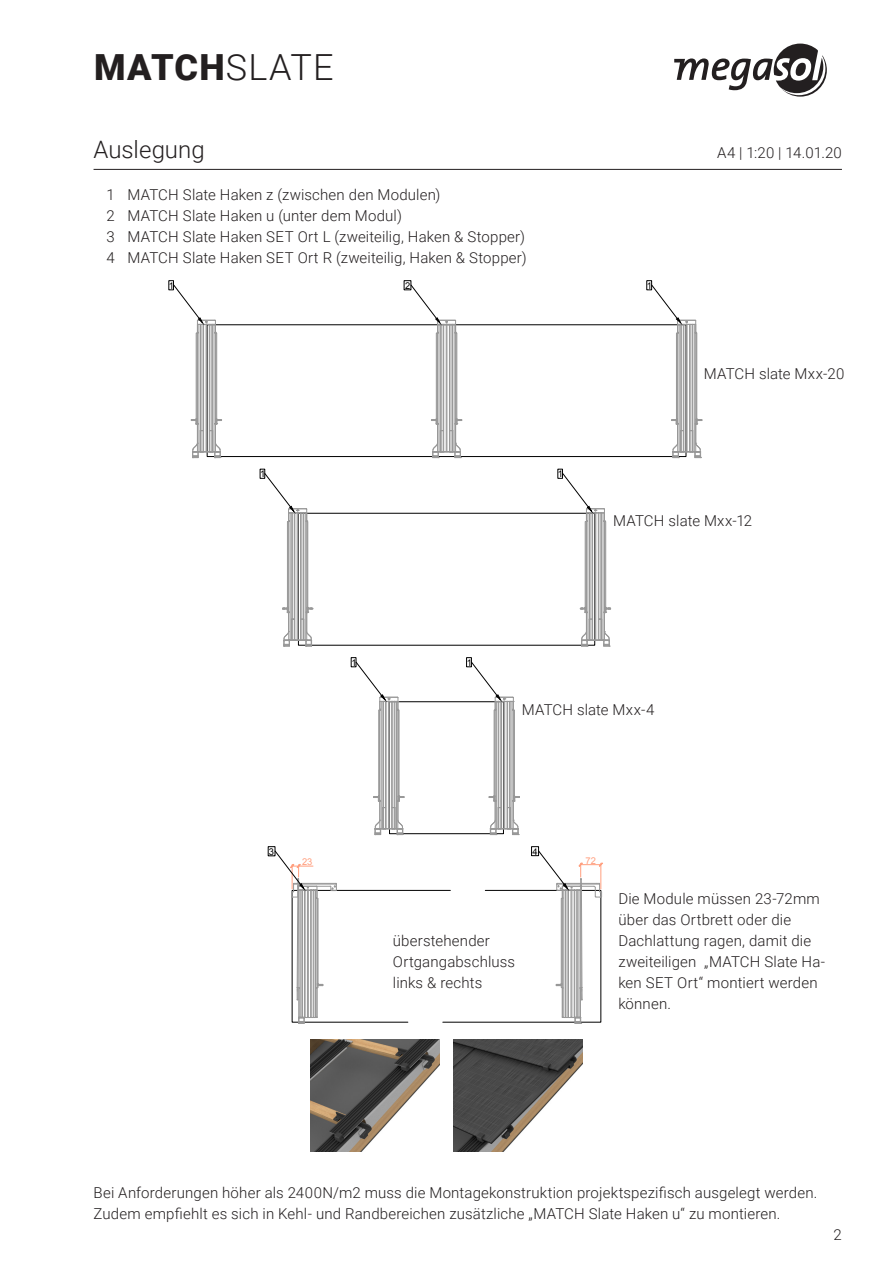
<style>
.page{position:relative;width:893px;height:1263px;background:#fff}
.page>*{position:absolute;margin:0;border:0;box-sizing:border-box;transform-origin:0 0}
.Headline{font:900 36px "Roboto";letter-spacing:.03em;color:#231f20}
.t1{font:300 24px "Roboto";color:#231f20}
.t2{font:300 15px/21px "Roboto";letter-spacing:.01em;color:#231f20}
.t3{font:9.3px "Arial";color:#000}
.t4{font:9.3px "Arial";color:#ff9f7f}
.s1{font-weight:300}
</style>
<div class="page">
<svg style="left:168px;top:280px;width:533px;height:782px"></svg>
<svg style="left:173px;top:285px;width:49px;height:173px"></svg>
<div style="left:169px;top:280px;width:5px;height:10px;border:1px solid #000"></div>
<svg style="left:411px;top:285px;width:51px;height:173px"></svg>
<div style="left:404px;top:280px;width:7px;height:10px;border:1px solid #000"></div>
<svg style="left:651px;top:285px;width:52px;height:173px"></svg>
<div style="left:647px;top:280px;width:5px;height:10px;border:1px solid #000"></div>
<svg style="left:264px;top:473px;width:49px;height:174px"></svg>
<svg style="left:562px;top:473px;width:49px;height:174px"></svg>
<div style="left:558px;top:469px;width:5px;height:9px;border:1px solid #000"></div>
<svg style="left:356px;top:662px;width:48px;height:173px"></svg>
<div style="left:351px;top:657px;width:5px;height:10px;border:1px solid #000"></div>
<svg style="left:471px;top:662px;width:49px;height:173px"></svg>
<div style="left:466px;top:657px;width:6px;height:10px;border:1px solid #000"></div>
<div style="left:268px;top:846px;width:7px;height:10px;border:1px solid #000"></div>
<svg style="left:275px;top:851px;width:328px;height:173px"></svg>
<div style="left:531px;top:846px;width:8px;height:10px;border:1px solid #000"></div>
<img style="left:311px;top:1040px;width:129px;height:111px">
<img style="left:453px;top:1040px;width:129px;height:111px">
<svg style="left:674px;top:44px;width:153px;height:53px"></svg>
<hr style="left:94px;top:169px;width:748px;height:1px;background:#231f20">
<p class="Headline" style="left:94px;top:42px;width:241px">MATCH<span class="s1">SLATE</span></p>
<p class="t1" style="left:94px;top:133px;width:113px">Auslegung</p>
<p class="t2" style="left:717px;top:142px;width:126px">A4 | 1:20 | 14.01.20</p>
<p class="t2" style="left:106px;top:184px;width:10px">1</p>
<p class="t2" style="left:106px;top:205px;width:10px">2</p>
<p class="t2" style="left:106px;top:226px;width:10px">3</p>
<p class="t2" style="left:106px;top:247px;width:10px">4</p>
<p class="t2" style="left:128px;top:184px;width:314px">MATCH Slate Haken z (zwischen den Modulen)</p>
<p class="t2" style="left:128px;top:205px;width:276px">MATCH Slate Haken u (unter dem Modul)</p>
<p class="t2" style="left:128px;top:226px;width:399px">MATCH Slate Haken SET Ort L (zweiteilig, Haken &amp; Stopper)</p>
<p class="t2" style="left:128px;top:247px;width:401px">MATCH Slate Haken SET Ort R (zweiteilig, Haken &amp; Stopper)</p>
<p class="t3" style="left:169px;top:279px;width:7px">1</p>
<p class="t3" style="left:405px;top:279px;width:7px">2</p>
<p class="t3" style="left:647px;top:279px;width:7px">1</p>
<p class="t2" style="left:704px;top:362px;width:142px">MATCH slate Mxx-20</p>
<p class="t3" style="left:260px;top:468px;width:7px">1</p>
<p class="t3" style="left:558px;top:468px;width:7px">1</p>
<p class="t2" style="left:613px;top:509px;width:141px">MATCH slate Mxx-12</p>
<p class="t3" style="left:351px;top:656px;width:7px">1</p>
<p class="t3" style="left:467px;top:656px;width:7px">1</p>
<p class="t2" style="left:522px;top:698px;width:134px">MATCH slate Mxx-4</p>
<p class="t3" style="left:269px;top:845px;width:7px">3</p>
<p class="t3" style="left:533px;top:845px;width:7px">4</p>
<p class="t4" style="left:302px;top:856px;width:12px">23</p>
<p class="t4" style="left:586px;top:854px;width:12px">72</p>
<p class="t2" style="left:393px;top:929px;width:99px">überstehender</p>
<p class="t2" style="left:393px;top:950px;width:124px">Ortgangabschluss</p>
<p class="t2" style="left:393px;top:971px;width:91px">links &amp; rechts</p>
<p class="t2" style="left:618px;top:887px;width:208px">Die Module müssen 23-72mm über das Ortbrett oder die<br>Dachlattung ragen, damit die zweiteiligen „MATCH Slate Ha&shy;ken SET Ort“ montiert werden können.</p>
<p class="t2" style="left:94px;top:1181px;width:725px">Bei Anforderungen höher als 2400N/m2 muss die Montagekonstruktion projektspezifisch ausgelegt werden.</p>
<p class="t2" style="left:94px;top:1202px;width:688px">Zudem empfiehlt es sich in Kehl- und Randbereichen zusätzliche „MATCH Slate Haken u“ zu montieren.</p>
<p class="t2" style="left:834px;top:1223px;width:10px">2</p>
</div>
